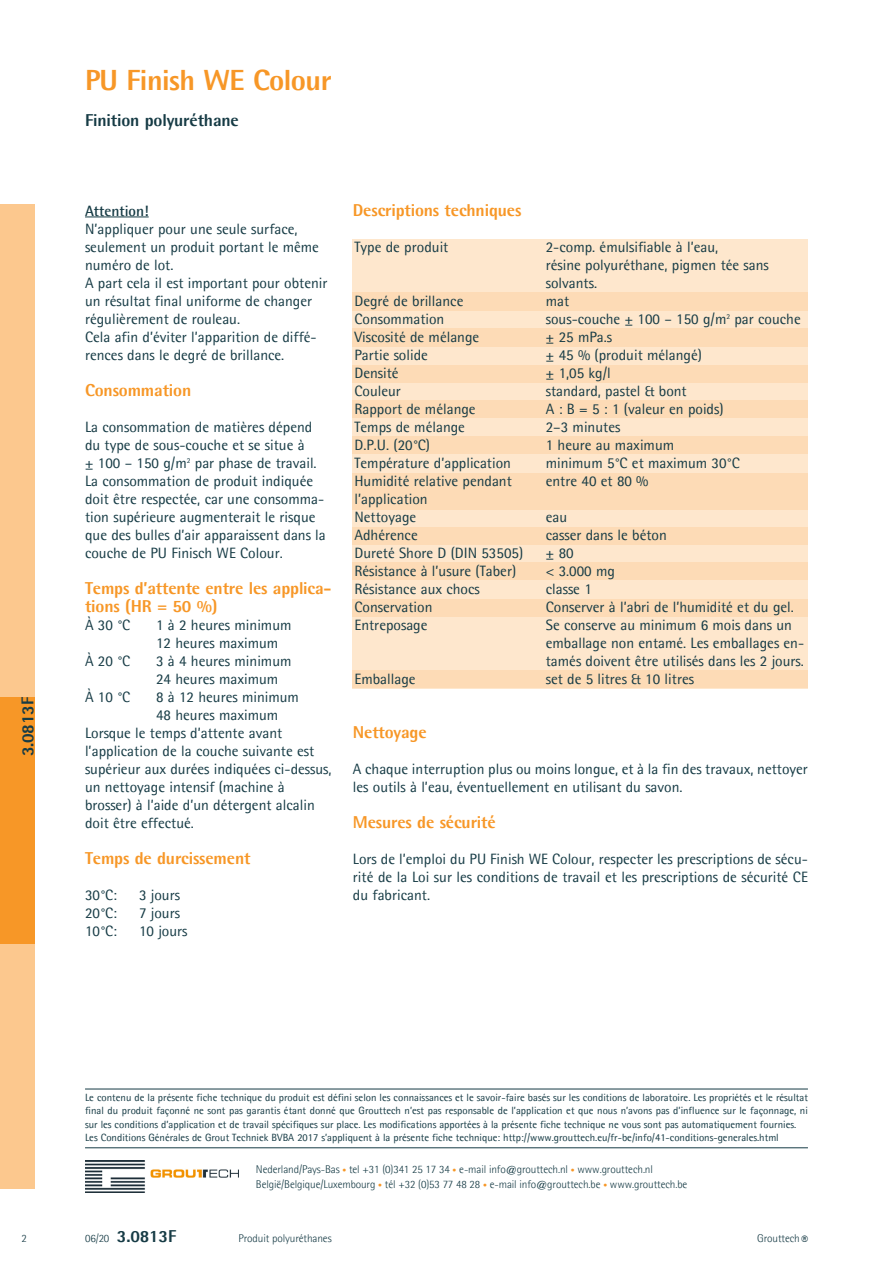
<style>
.page{position:relative;width:893px;height:1263px;background:#fff}
.page>*{position:absolute;margin:0;border:0;box-sizing:border-box;transform-origin:0 0}
.Productnaam{font:800 29.25px "Agfa Rotis Semisans";letter-spacing:-.02em;color:#f79727}
.Kopje{font:800 17.25px "Agfa Rotis Semisans";letter-spacing:-.01em;color:#f79727}
.Body_alinea{font:800 17.25px/18px "Agfa Rotis Semisans";letter-spacing:-.01em;color:#f79727}
.Productomschrijving{font:800 17.25px "Agfa Rotis Semisans";letter-spacing:-.01em;color:#163b45}
.Productnummer_achter{font:800 17.25px "Agfa Rotis Semisans";letter-spacing:-.01em;color:#163b45}
.Productnummer_zijbal{font:800 17.25px "Agfa Rotis Semisans";letter-spacing:-.01em;color:#163b45}
.Body_alinea-2{font:15px/18px "Agfa Rotis Semisans";color:#163b45}
.Body_alinea-3{font:700 15px "Agfa Rotis Semisans";color:#163b45}
.t1{font:italic 13.5px "Agfa Rotis Semisans";color:#163b45}
.Adresregel{font:300 11.25px "Agfa Rotis Semisans";letter-spacing:-.01em;color:#163b45}
.Soort_product____Gro{font:300 11.25px "Agfa Rotis Semisans";letter-spacing:-.01em;color:#163b45}
.Datum_achterpag{font:300 11.25px "Agfa Rotis Semisans";color:#163b45}
.Body_alinea-4{font:10.5px/13.5px "Agfa Rotis Semisans";color:#163b45;text-align:justify}
.s1{font-size:7.95px;color:#f79727}
</style>
<div class="page">
<hr style="left:85px;top:217px;width:64px;height:1px;background:#163b45">
<div style="left:353px;top:239px;width:455px;height:449px;background:#fee7cd"></div>
<div style="left:353px;top:292px;width:455px;height:18px;background:#fddbb6"></div>
<div style="left:353px;top:474px;width:455px;height:36px;background:#fddbb6"></div>
<div style="left:353px;top:328px;width:455px;height:18px;background:#fddbb6"></div>
<div style="left:353px;top:365px;width:455px;height:17px;background:#fddbb6"></div>
<div style="left:0;top:204px;width:34px;height:984px;background:#fcc88e"></div>
<div style="left:0;top:698px;width:34px;height:246px;background:#f79727"></div>
<img style="left:86px;top:1160px;width:152px;height:33px">
<hr style="left:85px;top:1089px;width:723px;height:1px;background:#163b45">
<hr style="left:85px;top:1147px;width:723px;height:1px;background:#163b45">
<div style="left:353px;top:400px;width:455px;height:18px;background:#fddbb6"></div>
<div style="left:353px;top:436px;width:455px;height:18px;background:#fddbb6"></div>
<div style="left:353px;top:527px;width:455px;height:17px;background:#fddbb6"></div>
<div style="left:353px;top:562px;width:455px;height:18px;background:#fddbb6"></div>
<div style="left:353px;top:599px;width:455px;height:17px;background:#fddbb6"></div>
<div style="left:353px;top:670px;width:455px;height:18px;background:#fddbb6"></div>
<p class="Productnummer_zijbal" style="left:17px;top:756px;width:61px;rotate:-90deg">3.0813F</p>
<p class="Productnaam" style="left:85px;top:62px;width:248px">PU Finish WE Colour</p>
<p class="Productomschrijving" style="left:85px;top:109px;width:155px">Finition polyuréthane</p>
<p class="Body_alinea-3" style="left:85px;top:202px;width:65px">Attention!</p>
<p class="Body_alinea-2" style="left:85px;top:220px;width:235px">N’appliquer pour une seule surface, seulement un produit portant le même numéro de lot.</p>
<p class="Body_alinea-2" style="left:85px;top:274px;width:244px">A part cela il est important pour obtenir un résultat final uniforme de changer régulièrement de rouleau.</p>
<p class="Body_alinea-2" style="left:85px;top:328px;width:233px">Cela afin d’éviter l’apparition de diffé&shy;rences dans le degré de brillance.</p>
<p class="Kopje" style="left:85px;top:379px;width:108px">Consommation</p>
<p class="Body_alinea-2" style="left:85px;top:418px;width:233px">La consommation de matières dépend du type de sous-couche et se situe à ± 100 – 150 g/m<sup>2</sup> par phase de travail.</p>
<p class="Body_alinea-2" style="left:85px;top:472px;width:242px">La consommation de produit indiquée doit être respectée, car une consomma&shy;tion supérieure augmenterait le risque que des bulles d’air apparaissent dans la couche de PU Finisch WE Colour.</p>
<p class="Body_alinea" style="left:85px;top:579px;width:248px">Temps d’attente entre les applica&shy;tions (HR = 50 %)</p>
<p class="Body_alinea-2" style="left:85px;top:616px;width:47px">À 30 °C</p>
<p class="Body_alinea-2" style="left:156px;top:616px;width:137px">1 à 2 heures minimum<br>12 heures maximum</p>
<p class="Body_alinea-2" style="left:85px;top:652px;width:47px">À 20 °C</p>
<p class="Body_alinea-2" style="left:156px;top:652px;width:137px">3 à 4 heures minimum<br>24 heures maximum</p>
<p class="Body_alinea-2" style="left:85px;top:688px;width:47px">À 10 °C</p>
<p class="Body_alinea-2" style="left:156px;top:688px;width:144px">8 à 12 heures minimum<br>48 heures maximum</p>
<p class="Body_alinea-2" style="left:85px;top:724px;width:248px">Lorsque le temps d’attente avant l’application de la couche suivante est supérieur aux durées indiquées ci-dessus, un nettoyage intensif (machine à brosser) à l’aide d’un détergent alcalin doit être effectué.</p>
<p class="Kopje" style="left:85px;top:847px;width:167px">Temps de durcissement</p>
<p class="Body_alinea-2" style="left:85px;top:886px;width:34px">30°C:</p>
<p class="Body_alinea-2" style="left:139px;top:886px;width:43px">3 jours</p>
<p class="Body_alinea-2" style="left:85px;top:904px;width:34px">20°C:</p>
<p class="Body_alinea-2" style="left:139px;top:904px;width:43px">7 jours</p>
<p class="Body_alinea-2" style="left:85px;top:922px;width:34px">10°C:</p>
<p class="Body_alinea-2" style="left:139px;top:922px;width:50px">10 jours</p>
<p class="Kopje" style="left:353px;top:199px;width:170px">Descriptions techniques</p>
<p class="Body_alinea-2" style="left:354px;top:238px;width:95px">Type de produit</p>
<p class="Body_alinea-2" style="left:546px;top:238px;width:225px">2-comp. émulsifiable à l’eau,<br>résine polyuréthane, pigmen tée sans solvants.</p>
<p class="Body_alinea-2" style="left:354px;top:292px;width:110px">Degré de brillance</p>
<p class="Body_alinea-2" style="left:546px;top:292px;width:25px">mat</p>
<p class="Body_alinea-2" style="left:354px;top:310px;width:91px">Consommation</p>
<p class="Body_alinea-2" style="left:546px;top:310px;width:256px">sous-couche ± 100 – 150 g/m<sup>2</sup> par couche</p>
<p class="Body_alinea-2" style="left:354px;top:328px;width:126px">Viscosité de mélange</p>
<p class="Body_alinea-2" style="left:546px;top:328px;width:68px">± 25 mPa.s</p>
<p class="Body_alinea-2" style="left:354px;top:346px;width:75px">Partie solide</p>
<p class="Body_alinea-2" style="left:546px;top:346px;width:158px">± 45 % (produit mélangé)</p>
<p class="Body_alinea-2" style="left:354px;top:364px;width:46px">Densité</p>
<p class="Body_alinea-2" style="left:546px;top:364px;width:67px">± 1,05 kg/l</p>
<p class="Body_alinea-2" style="left:354px;top:382px;width:48px">Couleur</p>
<p class="Body_alinea-2" style="left:546px;top:382px;width:142px">standard, pastel &amp; bont</p>
<p class="Body_alinea-2" style="left:354px;top:400px;width:123px">Rapport de mélange</p>
<p class="Body_alinea-2" style="left:546px;top:400px;width:179px">A : B = 5 : 1 (valeur en poids)</p>
<p class="Body_alinea-2" style="left:354px;top:418px;width:112px">Temps de mélange</p>
<p class="Body_alinea-2" style="left:546px;top:418px;width:76px">2–3 minutes</p>
<p class="Body_alinea-2" style="left:354px;top:436px;width:77px">D.P.U. (20°C)</p>
<p class="Body_alinea-2" style="left:546px;top:436px;width:130px">1 heure au maximum</p>
<p class="Body_alinea-2" style="left:354px;top:454px;width:158px">Température d’application</p>
<p class="Body_alinea-2" style="left:546px;top:454px;width:195px">minimum 5°C et maximum 30°C</p>
<p class="Body_alinea-2" style="left:354px;top:472px;width:159px">Humidité relative pendant</p>
<p class="Body_alinea-2" style="left:546px;top:472px;width:104px">entre 40 et 80 %</p>
<p class="Body_alinea-2" style="left:354px;top:490px;width:75px">l’application</p>
<p class="Body_alinea-2" style="left:354px;top:508px;width:63px">Nettoyage</p>
<p class="Body_alinea-2" style="left:546px;top:508px;width:23px">eau</p>
<p class="Body_alinea-2" style="left:354px;top:526px;width:65px">Adhérence</p>
<p class="Body_alinea-2" style="left:546px;top:526px;width:123px">casser dans le béton</p>
<p class="Body_alinea-2" style="left:354px;top:544px;width:170px">Dureté Shore D (DIN 53505)</p>
<p class="Body_alinea-2" style="left:546px;top:544px;width:29px">± 80</p>
<p class="Body_alinea-2" style="left:354px;top:562px;width:163px">Résistance à l’usure (Taber)</p>
<p class="Body_alinea-2" style="left:546px;top:562px;width:71px">&lt; 3.000 mg</p>
<p class="Body_alinea-2" style="left:354px;top:580px;width:127px">Résistance aux chocs</p>
<p class="Body_alinea-2" style="left:546px;top:580px;width:48px">classe 1</p>
<p class="Body_alinea-2" style="left:354px;top:598px;width:80px">Conservation</p>
<p class="Body_alinea-2" style="left:546px;top:598px;width:250px">Conserver à l’abri de l’humidité et du gel.</p>
<p class="Body_alinea-2" style="left:354px;top:616px;width:75px">Entreposage</p>
<p class="Body_alinea-2" style="left:546px;top:616px;width:260px">Se conserve au minimum 6 mois dans un emballage non entamé. Les emballages en&shy;tamés doivent être utilisés dans les 2 jours.</p>
<p class="Body_alinea-2" style="left:354px;top:670px;width:63px">Emballage</p>
<p class="Body_alinea-2" style="left:546px;top:670px;width:150px">set de 5 litres &amp; 10 litres</p>
<p class="Kopje" style="left:353px;top:721px;width:75px">Nettoyage</p>
<p class="Body_alinea-2" style="left:353px;top:760px;width:456px">A chaque interruption plus ou moins longue, et à la fin des travaux, nettoyer les outils à l’eau, éventuellement en utilisant du savon.</p>
<p class="Kopje" style="left:353px;top:811px;width:144px">Mesures de sécurité</p>
<p class="Body_alinea-2" style="left:353px;top:850px;width:456px;text-align:justify">Lors de l’emploi du PU Finish WE Colour, respecter les prescriptions de sécu&shy;rité de la Loi sur les conditions de travail et les prescriptions de sécurité CE du fabricant.</p>
<p class="Datum_achterpag" style="left:21px;top:1232px;width:7px">2</p>
<p class="Body_alinea-4" style="left:85px;top:1090px;width:724px">Le contenu de la présente fiche technique du produit est défini selon les connaissances et le savoir-faire basés sur les conditions de laboratoire. Les propriétés et le résultat final du produit façonné ne sont pas garantis étant donné que Grouttech n’est pas responsable de l’application et que nous n’avons pas d’influence sur le façonnage, ni sur les conditions d’application et de travail spécifiques sur place. Les modifications apportées à la présente fiche technique ne vous sont pas automatiquement fournies.</p>
<p class="Body_alinea-4" style="left:85px;top:1131px;width:695px">Les Conditions Générales de Grout Techniek BVBA 2017 s’appliquent à la présente fiche technique: http://www.grouttech.eu/fr-be/info/41-conditions-generales.html</p>
<p class="Adresregel" style="left:256px;top:1163px;width:398px">Nederland/Pays-Bas <span class="s1">•</span> tel +31 (0)341 25 17 34 <span class="s1">•</span> e-mail info@grouttech.nl <span class="s1">•</span> www.grouttech.nl</p>
<p class="Adresregel" style="left:256px;top:1178px;width:433px">België/Belgique/Luxembourg <span class="s1">•</span> tél +32 (0)53 77 48 28 <span class="s1">•</span> e-mail info@grouttech.be <span class="s1">•</span> www.grouttech.be</p>
<p class="Datum_achterpag" style="left:85px;top:1232px;width:26px">06/20</p>
<p class="Productnummer_achter" style="left:117px;top:1225px;width:61px">3.0813F</p>
<p class="Soort_product____Gro" style="left:238px;top:1232px;width:95px">Produit polyuréthanes</p>
<p class="Soort_product____Gro" style="left:757px;top:1232px;width:44px">Grouttech</p>
<p class="t1" style="left:800px;top:1232px;width:8px">®</p>
</div>
